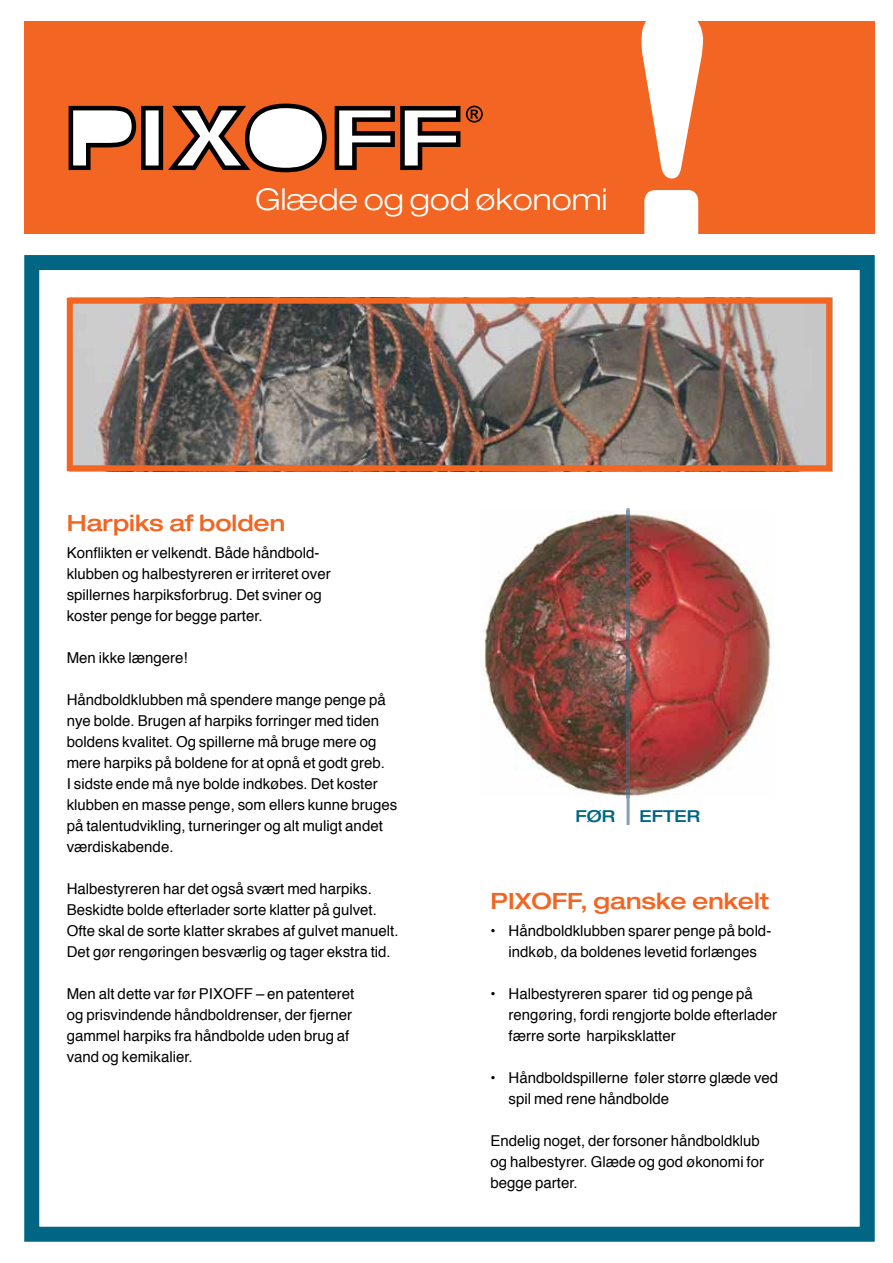
<style>
.page{position:relative;width:893px;height:1263px;background:#fff}
.page>*{position:absolute;margin:0;border:0;box-sizing:border-box;transform-origin:0 0}
.t1{font:280.95px "Checkbook";color:#fff}
.t2{font:300 expanded 30px "Helvetica Neue";color:#fff}
.t3{font:500 expanded 22.5px "Helvetica Neue";color:#f26522}
.t4{font:500 expanded 16.5px "Helvetica Neue";color:#006684}
.t5{font:15px/21px "Helvetica";color:#000}
</style>
<div class="page">
<div style="left:24px;top:255px;width:851px;height:987px;border:15px solid #006684"></div>
<div style="left:24px;top:21px;width:851px;height:213px;background:#f26522"></div>
<img style="left:74px;top:305px;width:751px;height:159px">
<div style="left:67px;top:298px;width:765px;height:173px;border:6px solid #f26522"></div>
<svg style="left:69px;top:104px;width:258px;height:68px"></svg>
<svg style="left:335px;top:106px;width:125px;height:64px"></svg>
<svg style="left:466px;top:106px;width:17px;height:17px"></svg>
<img style="left:481px;top:511px;width:291px;height:287px">
<hr style="left:627px;top:798px;width:3px;height:27px;background:#869fb4">
<img style="left:627px;top:511px;width:3px;height:287px">
<h2 class="t2" style="left:255px;top:182px;width:354px">Glæde og god økonomi</h2>
<h1 class="t1" style="left:634px;top:5px;width:77px">!</h1>
<h3 class="t3" style="left:67px;top:509px;width:220px">Harpiks af bolden</h3>
<p class="t5" style="left:67px;top:543px;width:265px">Konflikten er velkendt. Både håndbold&shy;klubben og halbestyreren er irriteret over spillernes harpiksforbrug. Det sviner og koster penge for begge parter.</p>
<p class="t5" style="left:67px;top:648px;width:122px">Men ikke længere!</p>
<p class="t5" style="left:67px;top:690px;width:332px">Håndboldklubben må spendere mange penge på nye bolde. Brugen af harpiks forringer med tiden boldens kvalitet. Og spillerne må bruge mere og mere harpiks på boldene for at opnå et godt greb.<br>I sidste ende må nye bolde indkøbes. Det koster klubben en masse penge, som ellers kunne bruges på talentudvikling, turneringer og alt muligt andet værdiskabende.</p>
<p class="t5" style="left:67px;top:879px;width:333px">Halbestyreren har det også svært med harpiks.<br>Beskidte bolde efterlader sorte klatter på gulvet.<br>Ofte skal de sorte klatter skrabes af gulvet manuelt.<br>Det gør rengøringen besværlig og tager ekstra tid.</p>
<p class="t5" style="left:67px;top:984px;width:289px">Men alt dette var før PIXOFF – en patenteret og prisvindende håndboldrenser, der fjerner gammel harpiks fra håndbolde uden brug af vand og kemikalier.</p>
<p class="t4" style="left:576px;top:805px;width:41px">FØR</p>
<p class="t4" style="left:640px;top:805px;width:62px">EFTER</p>
<h3 class="t3" style="left:491px;top:887px;width:280px">PIXOFF, ganske enkelt</h3>
<p class="t5" style="left:491px;top:921px;width:282px;text-align:center">• Håndboldklubben sparer penge på bold&shy;indkøb, da boldenes levetid forlænges</p>
<p class="t5" style="left:509px;top:984px;width:270px;text-indent:-18px">• Halbestyreren sparer tid og penge på rengøring, fordi rengjorte bolde efterlader færre sorte harpiksklatter</p>
<p class="t5" style="left:509px;top:1068px;width:271px;text-indent:-18px">• Håndboldspillerne føler større glæde ved spil med rene håndbolde</p>
<p class="t5" style="left:491px;top:1131px;width:275px">Endelig noget, der forsoner håndboldklub og halbestyrer. Glæde og god økonomi for begge parter.</p>
</div>
